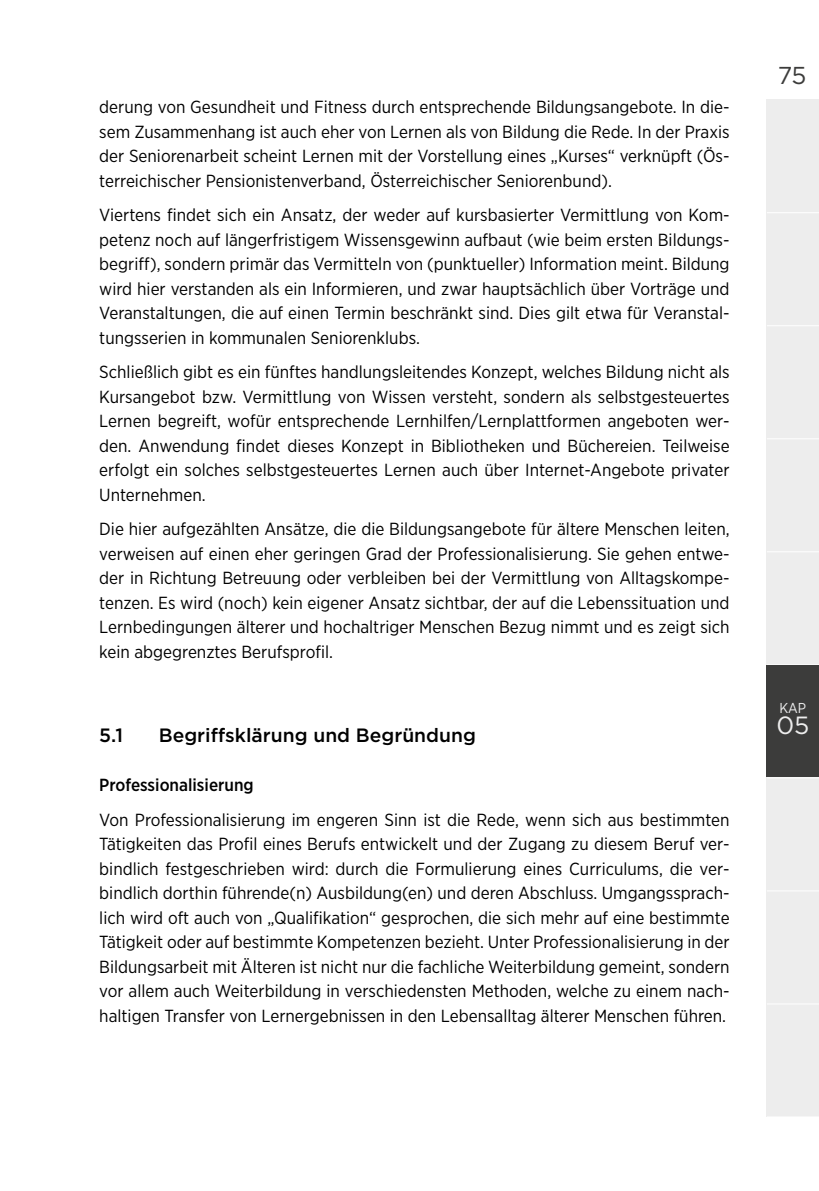
<style>
.page{position:relative;width:819px;height:1191px;background:#fff}
.page>*{position:absolute;margin:0;border:0;box-sizing:border-box;transform-origin:0 0}
.t1{font:24.85px "Gotham";color:#ededed}
.t2{font:24.5px "Gotham";color:#3c3c3b}
.t3{font:500 19.25px "Gotham";color:#000}
.t4{font:17.5px/24.5px "Gotham Narrow";color:#000;text-align:justify}
.t5{font:500 17.5px "Gotham Narrow";color:#000}
.t6{font:14.35px "Gotham Narrow";color:#ededed}
</style>
<div class="page">
<div style="left:766px;top:99px;width:53px;height:1017px;background:#ededed"></div>
<hr style="left:766px;top:212px;width:53px;height:1px;background:#fff">
<hr style="left:766px;top:325px;width:53px;height:1px;background:#fff">
<hr style="left:766px;top:438px;width:53px;height:1px;background:#fff">
<hr style="left:766px;top:551px;width:53px;height:1px;background:#fff">
<hr style="left:766px;top:664px;width:53px;height:1px;background:#fff">
<hr style="left:766px;top:777px;width:53px;height:1px;background:#fff">
<hr style="left:766px;top:890px;width:53px;height:1px;background:#fff">
<hr style="left:766px;top:1003px;width:53px;height:1px;background:#fff">
<div style="left:766px;top:665px;width:53px;height:112px;background:#3c3c3b"></div>
<p class="t4" style="left:99px;top:94px;width:632px">derung von Gesundheit und Fitness durch entsprechende Bildungsangebote. In die&shy;sem Zusammenhang ist auch eher von Lernen als von Bildung die Rede. In der Praxis der Seniorenarbeit scheint Lernen mit der Vorstellung eines „Kurses“ verknüpft (Ös&shy;terreichischer Pensionistenverband, Österreichischer Seniorenbund).</p>
<p class="t4" style="left:99px;top:202px;width:632px;text-align:left">Viertens findet sich ein Ansatz, der weder auf kursbasierter Vermittlung von Kom&shy;petenz noch auf längerfristigem Wissensgewinn aufbaut (wie beim ersten Bildungs&shy;begriff), sondern primär das Vermitteln von (punktueller) Information meint. Bildung wird hier verstanden als ein Informieren, und zwar hauptsächlich über Vorträge und Veranstaltungen, die auf einen Termin beschränkt sind. Dies gilt etwa für Veranstal&shy;tungsserien in kommunalen Seniorenklubs.</p>
<p class="t4" style="left:99px;top:359px;width:632px">Schließlich gibt es ein fünftes handlungsleitendes Konzept, welches Bildung nicht als Kursangebot bzw. Vermittlung von Wissen versteht, sondern als selbstgesteuertes Lernen begreift, wofür entsprechende Lernhilfen/Lernplattformen angeboten wer&shy;den. Anwendung findet dieses Konzept in Bibliotheken und Büchereien. Teilweise erfolgt ein solches selbstgesteuertes Lernen auch über Internet-Angebote privater Unternehmen.</p>
<p class="t4" style="left:99px;top:516px;width:632px">Die hier aufgezählten Ansätze, die die Bildungsangebote für ältere Menschen leiten, verweisen auf einen eher geringen Grad der Professionalisierung. Sie gehen entwe&shy;der in Richtung Betreuung oder verbleiben bei der Vermittlung von Alltagskompe&shy;tenzen. Es wird (noch) kein eigener Ansatz sichtbar, der auf die Lebenssituation und Lernbedingungen älterer und hochaltriger Menschen Bezug nimmt und es zeigt sich kein abgegrenztes Berufsprofil.</p>
<p class="t3" style="left:99px;top:722px;width:25px">5.1</p>
<p class="t3" style="left:159px;top:722px;width:318px">Begriffsklärung und Begründung</p>
<p class="t5" style="left:99px;top:774px;width:156px">Professionalisierung</p>
<p class="t4" style="left:99px;top:806px;width:632px">Von Professionalisierung im engeren Sinn ist die Rede, wenn sich aus bestimmten Tätigkeiten das Profil eines Berufs entwickelt und der Zugang zu diesem Beruf ver&shy;bindlich festgeschrieben wird: durch die Formulierung eines Curriculums, die ver&shy;bindlich dorthin führende(n) Ausbildung(en) und deren Abschluss. Umgangssprach&shy;lich wird oft auch von „Qualifikation“ gesprochen, die sich mehr auf eine bestimmte Tätigkeit oder auf bestimmte Kompetenzen bezieht. Unter Professionalisierung in der Bildungsarbeit mit Älteren ist nicht nur die fachliche Weiterbildung gemeint, sondern vor allem auch Weiterbildung in verschiedensten Methoden, welche zu einem nach&shy;haltigen Transfer von Lernergebnissen in den Lebensalltag älterer Menschen führen.</p>
<h2 class="t2" style="left:777px;top:62px;width:30px">75</h2>
<p class="t6" style="left:779px;top:699px;width:28px">KAP</p>
<h1 class="t1" style="left:776px;top:711px;width:35px">05</h1>
</div>
